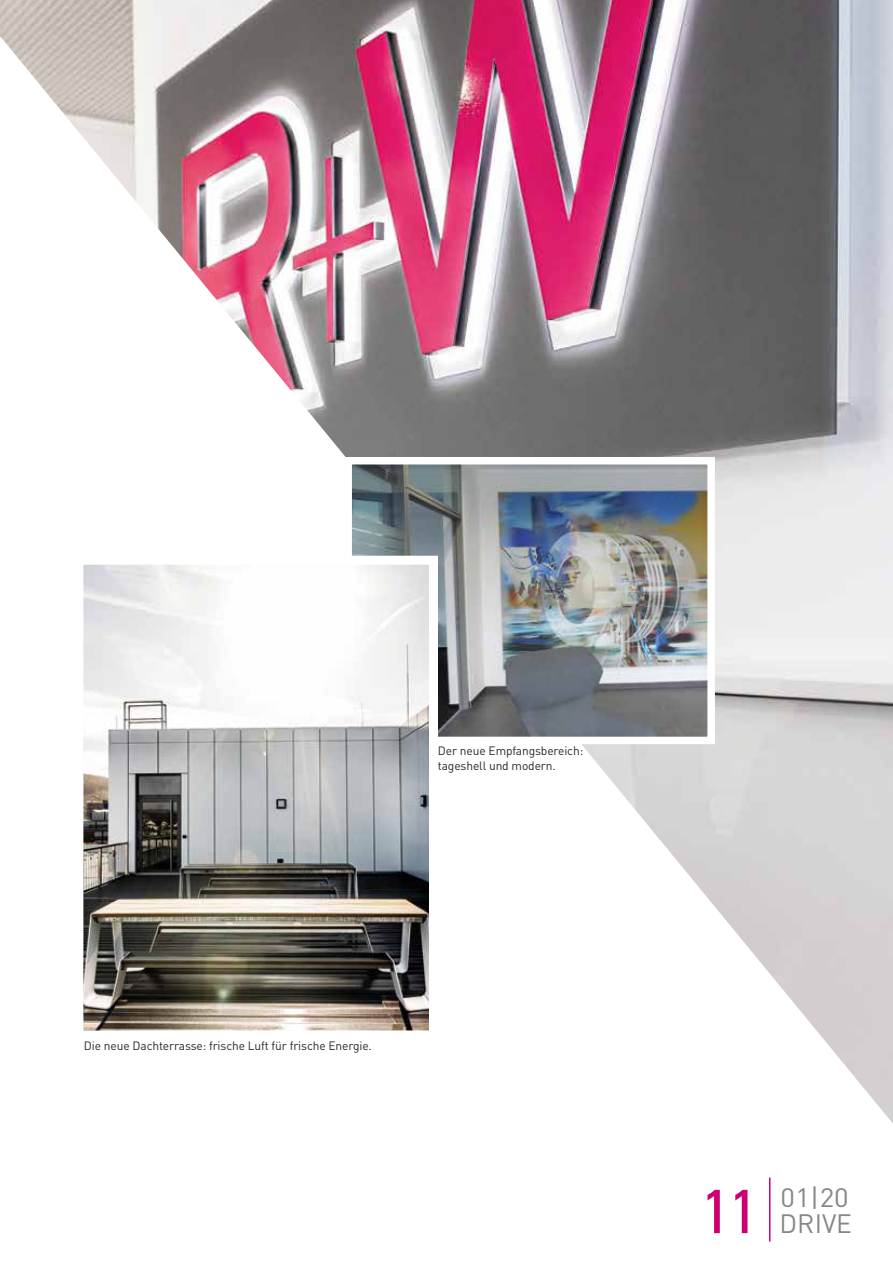
<style>
.page{position:relative;width:893px;height:1263px;background:#fff}
.page>*{position:absolute;margin:0;border:0;box-sizing:border-box;transform-origin:0 0}
.t1{font:condensed 62.4px "Univers";color:#cc0070}
.t2{font:26.25px "DIN";color:#878787}
.t3{font:26.25px "DIN";color:#878787;scale:1.06 1}
.t4{font:12px/15px "DIN";letter-spacing:-.01em;color:#282827}
</style>
<div class="page">
<hr style="left:769px;top:1177px;width:1px;height:64px;background:#cc0070">
<img style="left:0;top:0;width:893px;height:1123px">
<img style="left:353px;top:466px;width:353px;height:269px">
<div style="left:344px;top:457px;width:371px;height:287px;border:8px solid #fff"></div>
<img style="left:84px;top:566px;width:344px;height:463px">
<div style="left:74px;top:556px;width:364px;height:483px;border:9px solid #fff"></div>
<p class="t4" style="left:438px;top:743px;width:147px">Der neue Empfangsbereich: tageshell und modern.</p>
<p class="t4" style="left:84px;top:1037px;width:289px">Die neue Dachterrasse: frische Luft für frische Energie.</p>
<h1 class="t1" style="left:702px;top:1171px;width:57px">11</h1>
<h2 class="t3" style="left:780px;top:1181px;width:66px">01|20</h2>
<h2 class="t2" style="left:779px;top:1207px;width:74px">DRIVE</h2>
</div>
